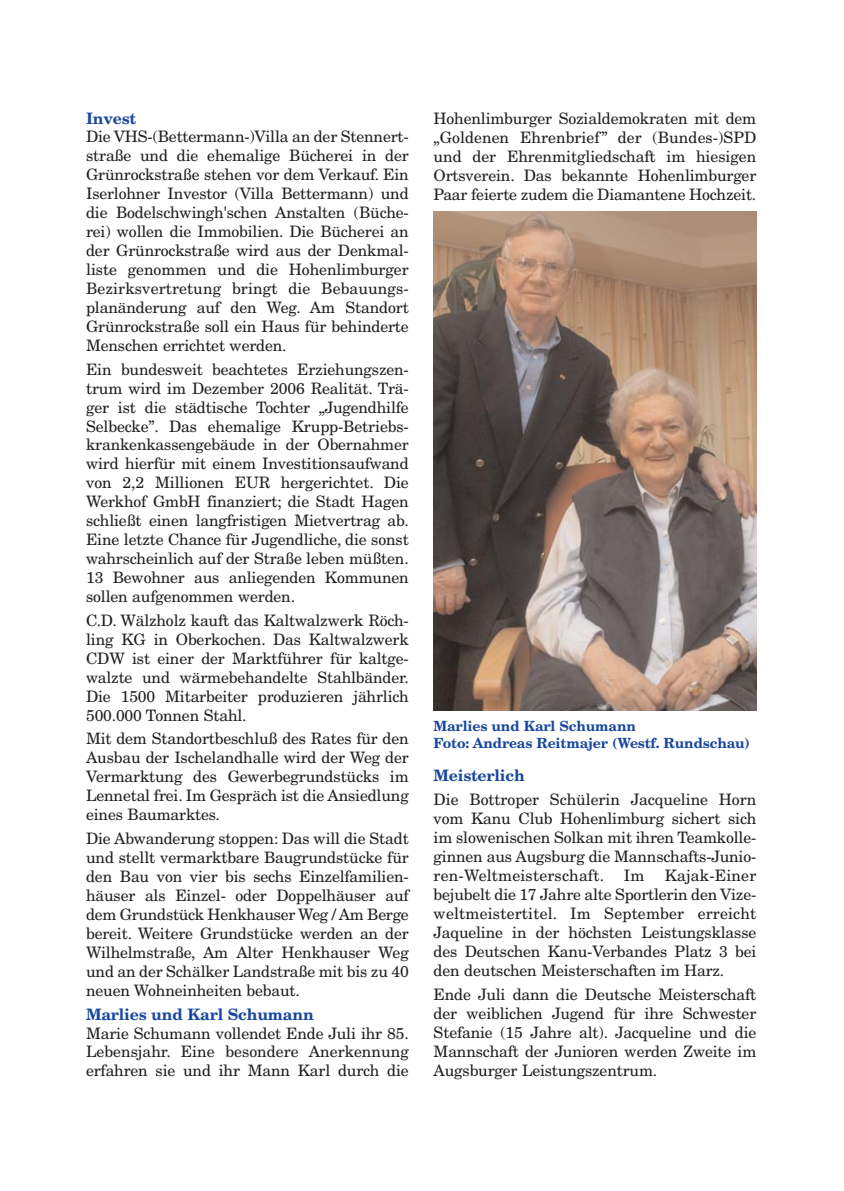
<style>
.page{position:relative;width:844px;height:1191px;background:#fff}
.page>*{position:absolute;margin:0;border:0;box-sizing:border-box;transform-origin:0 0}
.t1{font:15.75px/18.9px "New Century Schlbk";letter-spacing:-.01em;color:#231f20;text-align:justify}
.t2{font:700 15.75px "New Century Schlbk";letter-spacing:-.01em;color:#17479e}
.t3{font:700 14px/16.8px "New Century Schlbk";letter-spacing:-.01em;color:#17479e}
</style>
<div class="page">
<img style="left:433px;top:211px;width:323px;height:499px">
<p class="t2" style="left:86px;top:112px;width:52px">Invest</p>
<p class="t1" style="left:86px;top:129px;width:324px">Die VHS-(Bettermann-)Villa an der Stennert&shy;straße und die ehemalige Bücherei in der Grünrockstraße stehen vor dem Verkauf. Ein Iserlohner Investor (Villa Bettermann) und die Bodelschwingh'schen Anstalten (Büche&shy;rei) wollen die Immobilien. Die Bücherei an der Grünrockstraße wird aus der Denkmal&shy;liste genommen und die Hohenlimburger Bezirksvertretung bringt die Bebauungs&shy;planänderung auf den Weg. Am Standort Grünrockstraße soll ein Haus für behinderte Menschen errichtet werden.</p>
<p class="t1" style="left:86px;top:361px;width:324px">Ein bundesweit beachtetes Erziehungszen&shy;trum wird im Dezember 2006 Realität. Trä&shy;ger ist die städtische Tochter „Jugendhilfe Selbecke”. Das ehemalige Krupp-Betriebs&shy;krankenkassengebäude in der Obernahmer wird hierfür mit einem Investitionsaufwand von 2,2 Millionen EUR hergerichtet. Die Werkhof GmbH finanziert; die Stadt Hagen schließt einen langfristigen Mietvertrag ab.<br>Eine letzte Chance für Jugendliche, die sonst wahrscheinlich auf der Straße leben müßten.<br>13 Bewohner aus anliegenden Kommunen sollen aufgenommen werden.</p>
<p class="t1" style="left:86px;top:612px;width:324px">C.D. Wälzholz kauft das Kaltwalzwerk Röch&shy;ling KG in Oberkochen. Das Kaltwalzwerk CDW ist einer der Marktführer für kaltge&shy;walzte und wärmebehandelte Stahlbänder.<br>Die 1500 Mitarbeiter produzieren jährlich 500.000 Tonnen Stahl.</p>
<p class="t1" style="left:86px;top:731px;width:324px">Mit dem Standortbeschluß des Rates für den Ausbau der Ischelandhalle wird der Weg der Vermarktung des Gewerbegrundstücks im Lennetal frei. Im Gespräch ist die Ansiedlung eines Baumarktes.</p>
<p class="t1" style="left:86px;top:830px;width:324px">Die Abwanderung stoppen: Das will die Stadt und stellt vermarktbare Baugrundstücke für den Bau von vier bis sechs Einzelfamilien&shy;häuser als Einzel- oder Doppelhäuser auf dem Grundstück Henkhauser Weg / Am Berge bereit. Weitere Grundstücke werden an der Wilhelmstraße, Am Alter Henkhauser Weg und an der Schälker Landstraße mit bis zu 40 neuen Wohneinheiten bebaut.</p>
<p class="t2" style="left:86px;top:1008px;width:229px">Marlies und Karl Schumann</p>
<p class="t1" style="left:86px;top:1024px;width:324px">Marie Schumann vollendet Ende Juli ihr 85.<br>Lebensjahr. Eine besondere Anerkennung erfahren sie und ihr Mann Karl durch die</p>
<p class="t1" style="left:433px;top:110px;width:324px">Hohenlimburger Sozialdemokraten mit dem „Goldenen Ehrenbrief” der (Bundes-)SPD und der Ehrenmitgliedschaft im hiesigen Ortsverein. Das bekannte Hohenlimburger Paar feierte zudem die Diamantene Hochzeit.</p>
<p class="t3" style="left:433px;top:718px;width:318px">Marlies und Karl Schumann<br>Foto: Andreas Reitmajer (Westf. Rundschau)</p>
<p class="t2" style="left:433px;top:769px;width:93px">Meisterlich</p>
<p class="t1" style="left:433px;top:791px;width:324px">Die Bottroper Schülerin Jacqueline Horn vom Kanu Club Hohenlimburg sichert sich im slowenischen Solkan mit ihren Teamkolle&shy;ginnen aus Augsburg die Mannschafts-Junio&shy;ren-Weltmeisterschaft.</p>
<p class="t1" style="left:433px;top:867px;width:324px;text-indent:231px">Kajak-Einer bejubelt die 17 Jahre alte Sportlerin den Vize&shy;weltmeistertitel. Im September erreicht Jaqueline in der höchsten Leistungsklasse des Deutschen Kanu-Verbandes Platz 3 bei den deutschen Meisterschaften im Harz.</p>
<p class="t1" style="left:433px;top:986px;width:324px">Ende Juli dann die Deutsche Meisterschaft der weiblichen Jugend für ihre Schwester Stefanie (15 Jahre alt). Jacqueline und die Mannschaft der Junioren werden Zweite im Augsburger Leistungszentrum.</p>
<p class="t1" style="left:623px;top:867px;width:22px">Im</p>
</div>
